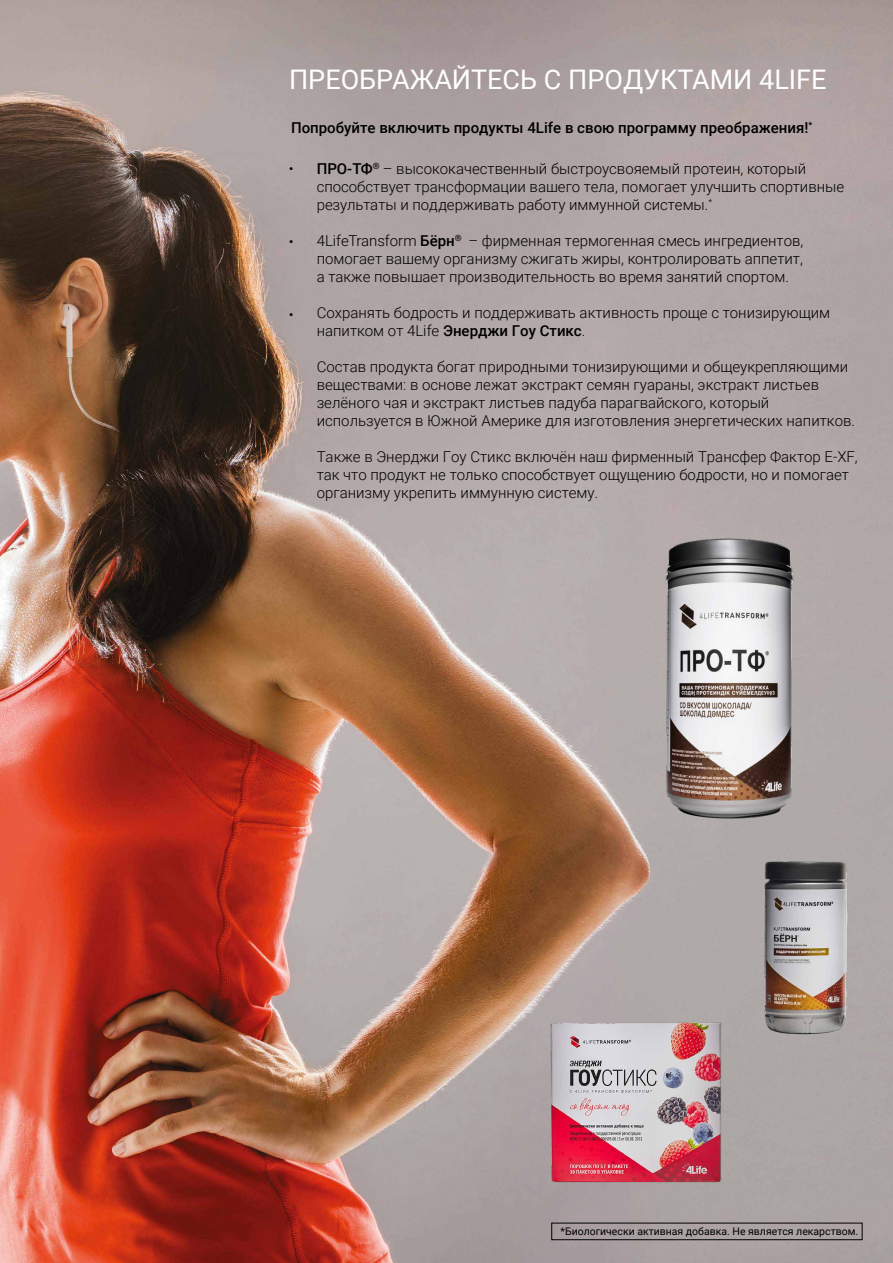
<style>
.page{position:relative;width:893px;height:1263px;background:#fff}
.page>*{position:absolute;margin:0;border:0;box-sizing:border-box;transform-origin:0 0}
.t1{font:27px "Roboto";color:#fff}
.t2{font:300 15px/18px "Roboto";color:#000}
.t3{font:500 15px "Roboto";color:#000}
.t4{font:10.5px "Roboto";color:#000}
.s1{font-weight:500}
</style>
<div class="page">
<img style="left:0;top:0;width:893px;height:1263px">
<img style="left:559px;top:509px;width:334px;height:340px">
<img style="left:381px;top:924px;width:510px;height:339px">
<img style="left:700px;top:839px;width:193px;height:212px">
<h1 class="t1" style="left:289px;top:61px;width:539px">ПРЕОБРАЖАЙТЕСЬ С ПРОДУКТАМИ 4LIFE</h1>
<p class="t3" style="left:291px;top:117px;width:523px">Попробуйте включить продукты 4Life в свою программу преображения!<sup>*</sup></p>
<p class="t2" style="left:317px;top:159px;width:529px;text-indent:-28px">• <span class="s1">ПРО-ТФ</span><sup>®</sup> – высококачественный быстроусвояемый протеин, который способствует трансформации вашего тела, помогает улучшить спортивные результаты и поддерживать работу иммунной системы.<sup>*</sup></p>
<p class="t2" style="left:317px;top:231px;width:488px;text-align:justify">4LifeTransform <span class="s1">Бёрн</span><sup>®</sup> – фирменная термогенная смесь ингредиентов, помогает вашему организму сжигать жиры, контролировать аппетит, а также повышает производительность во время занятий спортом.</p>
<p class="t2" style="left:317px;top:303px;width:515px">Сохранять бодрость и поддерживать активность проще с тонизирующим напитком от 4Life <span class="s1">Энерджи Гоу Стикс</span>.</p>
<p class="t2" style="left:317px;top:357px;width:540px">Состав продукта богат природными тонизирующими и общеукрепляющими веществами: в основе лежат экстракт семян гуараны, экстракт листьев зелёного чая и экстракт листьев падуба парагвайского, который используется в Южной Америке для изготовления энергетических напитков.</p>
<p class="t2" style="left:317px;top:447px;width:543px">Также в Энерджи Гоу Стикс включён наш фирменный Трансфер Фактор E-XF, так что продукт не только способствует ощущению бодрости, но и помогает организму укрепить иммунную систему.</p>
<p class="t2" style="left:289px;top:232px;width:6px">•</p>
<p class="t2" style="left:289px;top:305px;width:6px">•</p>
<p class="t4" style="left:561px;top:1224px;width:299px">*Биологически активная добавка. Не является лекарством.</p>
</div>
